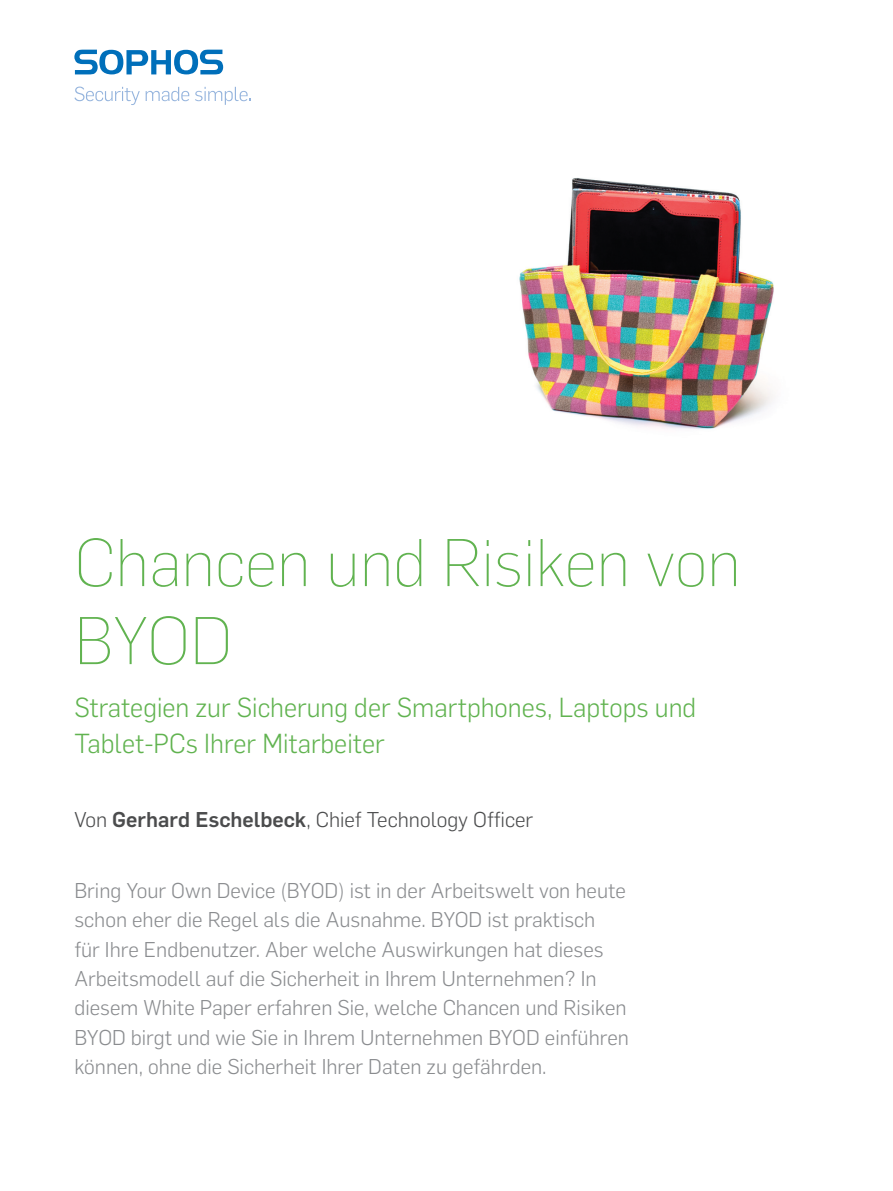
<style>
.page{position:relative;width:893px;height:1191px;background:#fff}
.page>*{position:absolute;margin:0;border:0;box-sizing:border-box;transform-origin:0 0}
.Title_2{font:200 66px/78px "Flama";color:#61b350}
.Front_Cover_Subhead{font:300 27px/36px "Flama";color:#61b350}
.Intro_Paragraph_Smal{font:300 21px/29.2px "Flama";color:#8a8c8f}
.Front_Cover_Byline{font:300 21px "Flama";color:#4b4c4d}
.s1{font-weight:500}
</style>
<div class="page">
<svg style="left:74px;top:87px;width:66px;height:18px"></svg>
<svg style="left:146px;top:87px;width:43px;height:14px"></svg>
<svg style="left:195px;top:87px;width:56px;height:18px"></svg>
<svg style="left:74px;top:50px;width:149px;height:24px"></svg>
<img style="left:519px;top:178px;width:255px;height:251px">
<p class="Title_2" style="left:74px;top:520px;width:668px">Chancen und Risiken von<br>BYOD</p>
<p class="Front_Cover_Subhead" style="left:74px;top:688px;width:623px">Strategien zur Sicherung der Smartphones, Laptops und<br>Tablet-PCs Ihrer Mitarbeiter</p>
<p class="Front_Cover_Byline" style="left:74px;top:805px;width:460px">Von <span class="s1">Gerhard Eschelbeck</span>, Chief Technology Officer</p>
<p class="Intro_Paragraph_Smal" style="left:74px;top:875px;width:556px">Bring Your Own Device (BYOD) ist in der Arbeitswelt von heute schon eher die Regel als die Ausnahme. BYOD ist praktisch<br>für Ihre Endbenutzer. Aber welche Auswirkungen hat dieses Arbeitsmodell auf die Sicherheit in Ihrem Unternehmen? In diesem White Paper erfahren Sie, welche Chancen und Risiken BYOD birgt und wie Sie in Ihrem Unternehmen BYOD einführen können, ohne die Sicherheit Ihrer Daten zu gefährden.</p>
</div>
